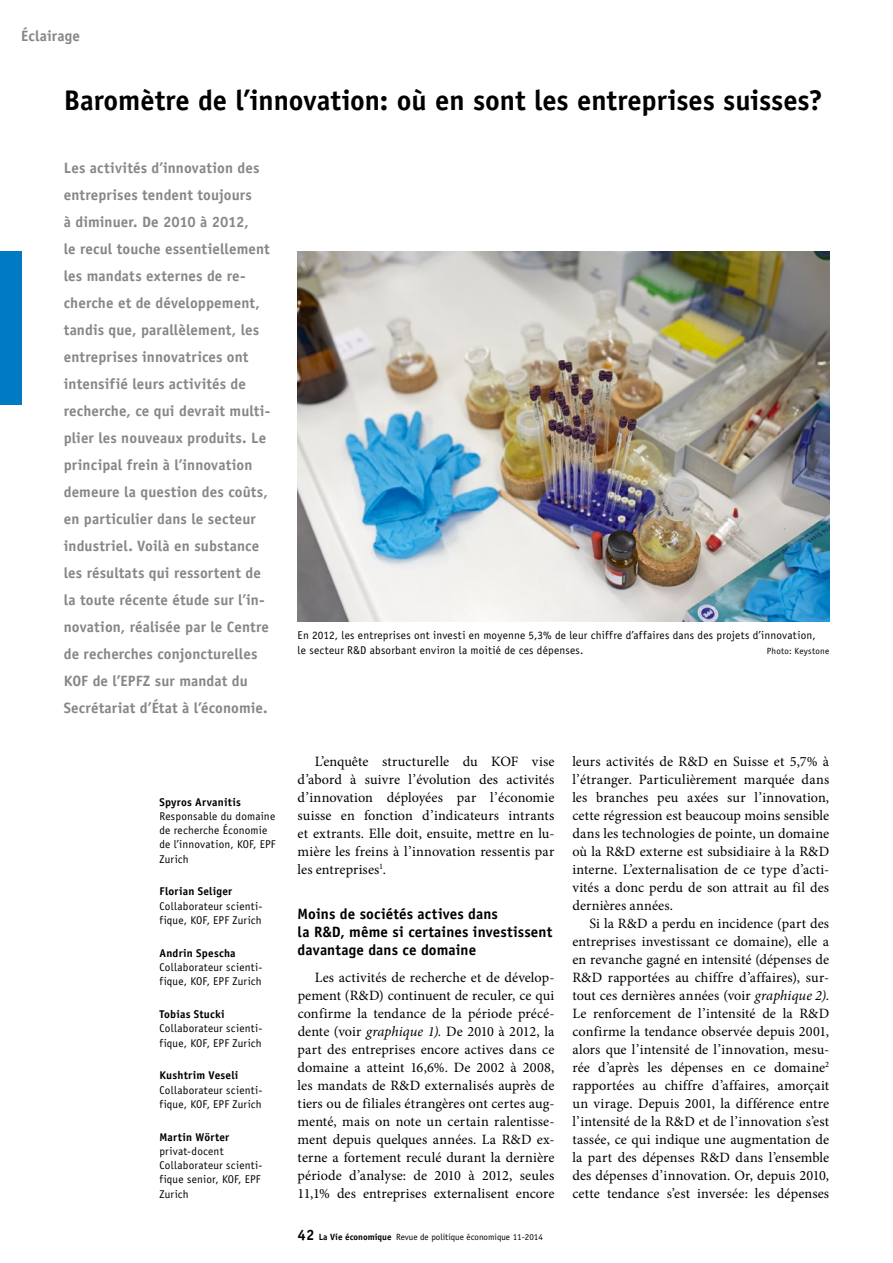
<style>
.page{position:relative;width:893px;height:1263px;background:#fff}
.page>*{position:absolute;margin:0;border:0;box-sizing:border-box;transform-origin:0 0}
.t1{font:700 28.5px "Officina Sans Std";letter-spacing:-.005em;color:#000}
.t2{font:700 15px/27px "Officina Sans Std";letter-spacing:.005em;color:#868786}
.t3{font:700 15px/18px "Officina Sans Std";letter-spacing:.01em;color:#000}
.t4{font:14.25px/18px "Minion Pro";letter-spacing:.01em;color:#000;text-align:justify}
.t5{font:11.25px/14.2px "Officina Sans Std";letter-spacing:.02em;color:#000}
.t6{font:700 11.25px "Officina Sans Std";letter-spacing:.02em;color:#000}
.t7{font:9px "Officina Sans Std";color:#000}
.t8{font:9px "Officina Sans Std";letter-spacing:.025em;color:#000}
.s1{font-style:italic}
.s2{font-weight:700;font-size:15px}
.s3{font-weight:700}
</style>
<div class="page">
<div style="left:0;top:252px;width:21px;height:153px;background:#007ac3"></div>
<img style="left:298px;top:252px;width:531px;height:369px">
<p class="t2" style="left:21px;top:22px;width:60px">Éclairage</p>
<h1 class="t1" style="left:64px;top:82px;width:760px">Baromètre de l’innovation: où en sont les entreprises suisses?</h1>
<p class="t2" style="left:64px;top:154px;width:208px">Les activités d’innovation des entreprises tendent toujours<br>à diminuer. De 2010 à 2012,<br>le recul touche essentiellement les mandats externes de re&shy;cherche et de développement, tandis que, parallèlement, les entreprises innovatrices ont intensifié leurs activités de recherche, ce qui devrait multi&shy;plier les nouveaux produits. Le principal frein à l’innovation demeure la question des coûts, en particulier dans le secteur industriel. Voilà en substance les résultats qui ressortent de la toute récente étude sur l’in&shy;novation, réalisée par le Centre de recherches conjoncturelles<br>KOF de l’EPFZ sur mandat du<br>Secrétariat d’État à l’économie.</p>
<p class="t6" style="left:159px;top:795px;width:83px">Spyros Arvanitis</p>
<p class="t5" style="left:159px;top:809px;width:118px">Responsable du domaine de recherche Économie de l’innovation, KOF, EPF<br>Zurich</p>
<p class="t6" style="left:159px;top:885px;width:74px">Florian Seliger</p>
<p class="t5" style="left:159px;top:899px;width:105px">Collaborateur scienti&shy;fique, KOF, EPF Zurich</p>
<p class="t6" style="left:159px;top:946px;width:78px">Andrin Spescha</p>
<p class="t5" style="left:159px;top:960px;width:105px">Collaborateur scienti&shy;fique, KOF, EPF Zurich</p>
<p class="t6" style="left:159px;top:1007px;width:67px">Tobias Stucki</p>
<p class="t5" style="left:159px;top:1021px;width:105px">Collaborateur scienti&shy;fique, KOF, EPF Zurich</p>
<p class="t6" style="left:159px;top:1068px;width:80px">Kushtrim Veseli</p>
<p class="t5" style="left:159px;top:1082px;width:105px">Collaborateur scienti&shy;fique, KOF, EPF Zurich</p>
<p class="t6" style="left:159px;top:1130px;width:71px">Martin Wörter</p>
<p class="t5" style="left:159px;top:1144px;width:105px">privat-docent<br>Collaborateur scienti&shy;fique senior, KOF, EPF<br>Zurich</p>
<p class="t5" style="left:298px;top:628px;width:519px">En 2012, les entreprises ont investi en moyenne 5,3% de leur chiffre d’affaires dans des projets d’innovation, le secteur R&amp;D absorbant environ la moitié de ces dépenses.</p>
<p class="t8" style="left:767px;top:645px;width:64px">Photo: Keystone</p>
<p class="t4" style="left:298px;top:752px;width:258px;text-indent:17px">L’enquête structurelle du KOF vise d’abord à suivre l’évolution des activités d’innovation déployées par l’économie suisse en fonction d’indicateurs intrants et extrants. Elle doit, ensuite, mettre en lu&shy;mière les freins à l’innovation ressentis par les entreprises<sup>1</sup>.</p>
<p class="t3" style="left:298px;top:904px;width:256px">Moins de sociétés actives dans<br>la R&amp;D, même si certaines investissent davantage dans ce domaine</p>
<p class="t4" style="left:298px;top:968px;width:258px;text-indent:17px">Les activités de recherche et de dévelop&shy;pement (R&amp;D) continuent de reculer, ce qui confirme la tendance de la période précé&shy;dente (voir <span class="s1">graphique 1).</span> De 2010 à 2012, la part des entreprises encore actives dans ce domaine a atteint 16,6%. De 2002 à 2008, les mandats de R&amp;D externalisés auprès de tiers ou de filiales étrangères ont certes aug&shy;menté, mais on note un certain ralentisse&shy;ment depuis quelques années. La R&amp;D ex&shy;terne a fortement reculé durant la dernière période d’analyse: de 2010 à 2012, seules 11,1% des entreprises externalisent encore</p>
<p class="t7" style="left:298px;top:1231px;width:247px"><span class="s2">42</span> <span class="s3">La Vie économique</span> Revue de politique économique 11-2014</p>
<p class="t4" style="left:572px;top:752px;width:258px">leurs activités de R&amp;D en Suisse et 5,7% à l’étranger. Particulièrement marquée dans les branches peu axées sur l’innovation, cette régression est beaucoup moins sensible dans les technologies de pointe, un domaine où la R&amp;D externe est subsidiaire à la R&amp;D interne. L’externalisation de ce type d’acti&shy;vités a donc perdu de son attrait au fil des dernières années.</p>
<p class="t4" style="left:572px;top:914px;width:258px;text-indent:17px">Si la R&amp;D a perdu en incidence (part des entreprises investissant ce domaine), elle a en revanche gagné en intensité (dépenses de R&amp;D rapportées au chiffre d’affaires), sur&shy;tout ces dernières années (voir <span class="s1">graphique 2)</span>.<br>Le renforcement de l’intensité de la R&amp;D confirme la tendance observée depuis 2001, alors que l’intensité de l’innovation, mesu&shy;rée d’après les dépenses en ce domaine<sup>2 </sup>rapportées au chiffre d’affaires, amorçait un virage. Depuis 2001, la différence entre l’intensité de la R&amp;D et de l’innovation s’est tassée, ce qui indique une augmentation de la part des dépenses R&amp;D dans l’ensemble des dépenses d’innovation. Or, depuis 2010, cette tendance s’est inversée: les dépenses</p>
</div>
